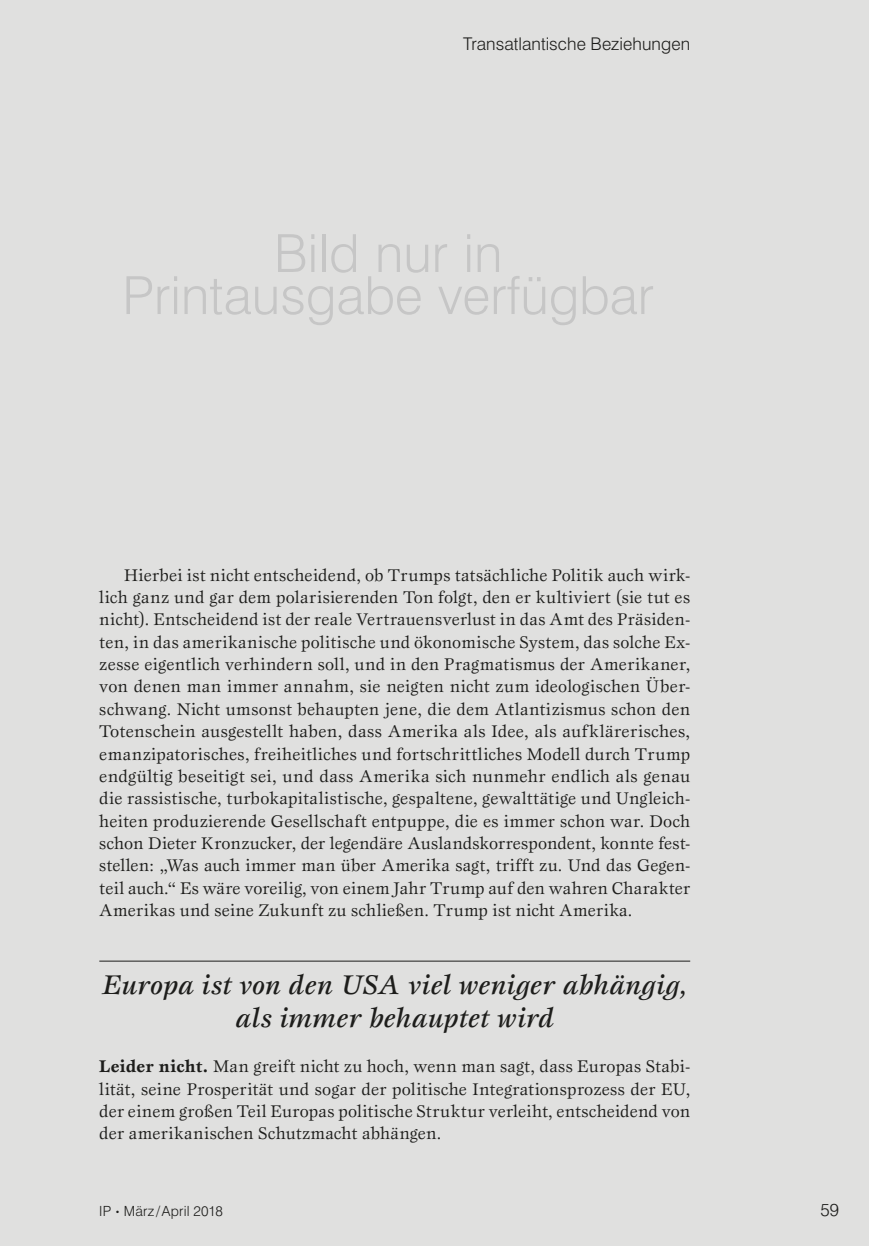
<style>
.page{position:relative;width:869px;height:1246px;background:#fff}
.page>*{position:absolute;margin:0;border:0;box-sizing:border-box;transform-origin:0 0}
.t1{font:300 52.5px/42px "Swiss 721 BT";color:#c6c6c6;text-align:center}
.t2{font:italic 500 28px/33.2px "Esprit Std";letter-spacing:.005em;color:#1d1d1b;text-align:center}
.t3{font:17.5px/22.4px "Esprit Std";letter-spacing:.01em;color:#1d1d1b;text-align:justify}
.t4{font:300 17.5px "Swiss 721 BT";letter-spacing:.005em;color:#1d1d1b}
.t5{font:300 14px "Swiss 721 BT";letter-spacing:.015em;color:#1d1d1b}
.s1{font-weight:700}
.s2{font-size:8.4px}
</style>
<div class="page">
<div style="left:0;top:0;width:868px;height:1245px;background:#e0e0df"></div>
<hr style="left:99px;top:960px;width:591px;height:1px;background:#1d1d1b">
<p class="t4" style="left:463px;top:33px;width:228px">Transatlantische Beziehungen</p>
<h1 class="t1" style="left:122px;top:232px;width:533px">Bild nur in<br>Printausgabe verfügbar</h1>
<p class="t3" style="left:99px;top:563px;width:592px;text-indent:25px">Hierbei ist nicht entscheidend, ob Trumps tatsächliche Politik auch wirk&shy;lich ganz und gar dem polarisierenden Ton folgt, den er kultiviert (sie tut es nicht). Entscheidend ist der reale Vertrauensverlust in das Amt des Präsiden&shy;ten, in das amerikanische politische und ökonomische System, das solche Ex&shy;zesse eigentlich verhindern soll, und in den Pragmatismus der Amerikaner, von denen man immer annahm, sie neigten nicht zum ideologischen Über&shy;schwang. Nicht umsonst behaupten jene, die dem Atlantizismus schon den Totenschein ausgestellt haben, dass Amerika als Idee, als aufklärerisches, emanzipatorisches, freiheitliches und fortschrittliches Modell durch Trump endgültig beseitigt sei, und dass Amerika sich nunmehr endlich als genau die rassistische, turbokapitalistische, gespaltene, gewalttätige und Ungleich&shy;heiten produzierende Gesellschaft entpuppe, die es immer schon war. Doch schon Dieter Kronzucker, der legendäre Auslandskorrespondent, konnte fest&shy;stellen: „Was auch immer man über Amerika sagt, trifft zu. Und das Gegen&shy;teil auch.“ Es wäre voreilig, von einem Jahr Trump auf den wahren Charakter Amerikas und seine Zukunft zu schließen. Trump ist nicht Amerika.</p>
<h2 class="t2" style="left:102px;top:967px;width:586px">Europa ist von den USA viel weniger abhängig, als immer behauptet wird</h2>
<p class="t3" style="left:99px;top:1054px;width:592px"><span class="s1">Leider nicht.</span> Man greift nicht zu hoch, wenn man sagt, dass Europas Stabi&shy;lität, seine Prosperität und sogar der politische Integrationsprozess der EU, der einem großen Teil Europas politische Struktur verleiht, entscheidend von der amerikanischen Schutzmacht abhängen.</p>
<p class="t5" style="left:99px;top:1202px;width:125px">IP <span class="s2">•</span> März/April 2018</p>
<p class="t4" style="left:820px;top:1198px;width:20px">59</p>
</div>
